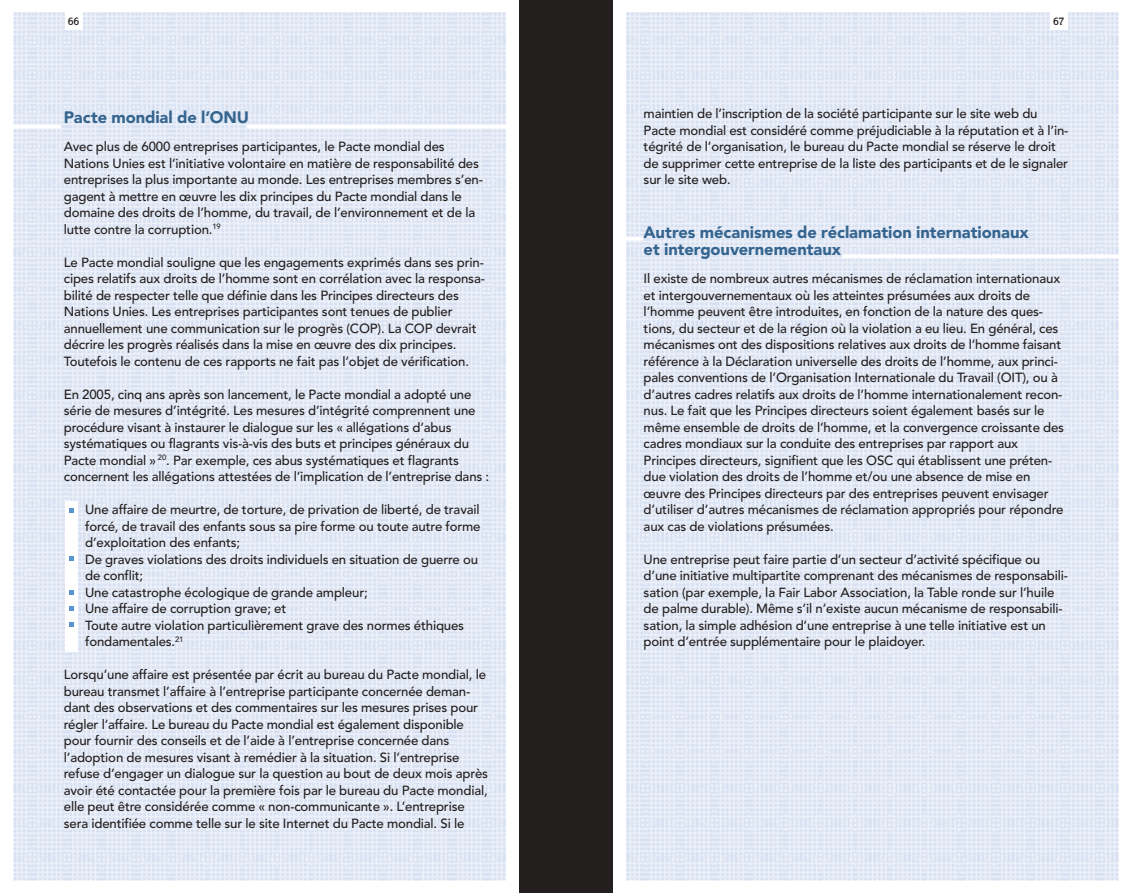
<style>
.page{position:relative;width:1132px;height:893px;background:#fff}
.page>*{position:absolute;margin:0;border:0;box-sizing:border-box;transform-origin:0 0}
.t1{font:900 16.5px/16.5px "Avenir LT Std";letter-spacing:-.005em;color:#35658f}
.t2{font:500 13.2px/16.5px "Avenir LT Std";letter-spacing:-.01em;color:#241f1f}
.t3{font:500 12px "Fairplex Narrow OT";color:#241f1f}
</style>
<div class="page">
<img style="left:14px;top:13px;width:491px;height:867px">
<img style="left:626px;top:13px;width:491px;height:867px">
<div style="left:65px;top:0;width:17px;height:30px;background:#fff"></div>
<div style="left:1049px;top:0;width:17px;height:30px;background:#fff"></div>
<div style="left:519px;top:0;width:93px;height:893px;background:#241f1f"></div>
<div style="left:65px;top:501px;width:13px;height:151px;background:#fff"></div>
<svg style="left:69px;top:508px;width:5px;height:4px"></svg>
<svg style="left:69px;top:557px;width:5px;height:4px"></svg>
<svg style="left:69px;top:590px;width:5px;height:5px"></svg>
<svg style="left:69px;top:606px;width:5px;height:4px"></svg>
<svg style="left:69px;top:622px;width:5px;height:4px"></svg>
<hr style="left:13px;top:125px;width:48px;height:4px;background:#fff">
<hr style="left:247px;top:125px;width:261px;height:4px;background:#fff">
<hr style="left:621px;top:237px;width:22px;height:4px;background:#fff">
<hr style="left:842px;top:254px;width:289px;height:4px;background:#fff">
<p class="t3" style="left:68px;top:14px;width:13px">66</p>
<p class="t3" style="left:1052px;top:14px;width:13px">67</p>
<p class="t1" style="left:64px;top:108px;width:186px">Pacte mondial de l’ONU</p>
<p class="t2" style="left:64px;top:139px;width:420px">Avec plus de 6000 entreprises participantes, le Pacte mondial des Nations Unies est l’initiative volontaire en matière de responsabilité des entreprises la plus importante au monde. Les entreprises membres s’en&shy;gagent à mettre en œuvre les dix principes du Pacte mondial dans le domaine des droits de l’homme, du travail, de l’environnement et de la lutte contre la corruption.<sup>19</sup></p>
<p class="t2" style="left:64px;top:254px;width:422px">Le Pacte mondial souligne que les engagements exprimés dans ses prin&shy;cipes relatifs aux droits de l’homme sont en corrélation avec la responsa&shy;bilité de respecter telle que définie dans les Principes directeurs des Nations Unies. Les entreprises participantes sont tenues de publier annuellement une communication sur le progrès (COP). La COP devrait décrire les progrès réalisés dans la mise en œuvre des dix principes.<br>Toutefois le contenu de ces rapports ne fait pas l’objet de vérification.</p>
<p class="t2" style="left:64px;top:386px;width:427px">En 2005, cinq ans après son lancement, le Pacte mondial a adopté une série de mesures d’intégrité. Les mesures d’intégrité comprennent une procédure visant à instaurer le dialogue sur les « allégations d’abus systématiques ou flagrants vis-à-vis des buts et principes généraux du Pacte mondial » <sup>20</sup>. Par exemple, ces abus systématiques et flagrants concernent les allégations attestées de l’implication de l’entreprise dans :</p>
<p class="t2" style="left:85px;top:502px;width:397px">Une affaire de meurtre, de torture, de privation de liberté, de travail forcé, de travail des enfants sous sa pire forme ou toute autre forme d’exploitation des enfants;<br>De graves violations des droits individuels en situation de guerre ou de conflit;<br>Une catastrophe écologique de grande ampleur;<br>Une affaire de corruption grave; et<br>Toute autre violation particulièrement grave des normes éthiques fondamentales.<sup>21</sup></p>
<p class="t2" style="left:64px;top:667px;width:425px">Lorsqu’une affaire est présentée par écrit au bureau du Pacte mondial, le bureau transmet l’affaire à l’entreprise participante concernée deman&shy;dant des observations et des commentaires sur les mesures prises pour régler l’affaire. Le bureau du Pacte mondial est également disponible pour fournir des conseils et de l’aide à l’entreprise concernée dans l’adoption de mesures visant à remédier à la situation. Si l’entreprise refuse d’engager un dialogue sur la question au bout de deux mois après avoir été contactée pour la première fois par le bureau du Pacte mondial, elle peut être considérée comme « non-communicante ». L’entreprise sera identifiée comme telle sur le site Internet du Pacte mondial. Si le</p>
<p class="t2" style="left:643px;top:106px;width:426px">maintien de l’inscription de la société participante sur le site web du Pacte mondial est considéré comme préjudiciable à la réputation et à l’in&shy;tégrité de l’organisation, le bureau du Pacte mondial se réserve le droit de supprimer cette entreprise de la liste des participants et de le signaler sur le site web.</p>
<p class="t1" style="left:643px;top:224px;width:386px">Autres mécanismes de réclamation internationaux et intergouvernementaux</p>
<p class="t2" style="left:643px;top:271px;width:422px">Il existe de nombreux autres mécanismes de réclamation internationaux et intergouvernementaux où les atteintes présumées aux droits de l’homme peuvent être introduites, en fonction de la nature des ques&shy;tions, du secteur et de la région où la violation a eu lieu. En général, ces mécanismes ont des dispositions relatives aux droits de l’homme faisant référence à la Déclaration universelle des droits de l’homme, aux princi&shy;pales conventions de l’Organisation Internationale du Travail (OIT), ou à d’autres cadres relatifs aux droits de l’homme internationalement recon&shy;nus. Le fait que les Principes directeurs soient également basés sur le même ensemble de droits de l’homme, et la convergence croissante des cadres mondiaux sur la conduite des entreprises par rapport aux Principes directeurs, signifient que les OSC qui établissent une préten&shy;due violation des droits de l’homme et/ou une absence de mise en œuvre des Principes directeurs par des entreprises peuvent envisager d’utiliser d’autres mécanismes de réclamation appropriés pour répondre aux cas de violations présumées.</p>
<p class="t2" style="left:643px;top:551px;width:426px">Une entreprise peut faire partie d’un secteur d’activité spécifique ou d’une initiative multipartite comprenant des mécanismes de responsabili&shy;sation (par exemple, la Fair Labor Association, la Table ronde sur l’huile de palme durable). Même s’il n’existe aucun mécanisme de responsabili&shy;sation, la simple adhésion d’une entreprise à une telle initiative est un point d’entrée supplémentaire pour le plaidoyer.</p>
</div>
